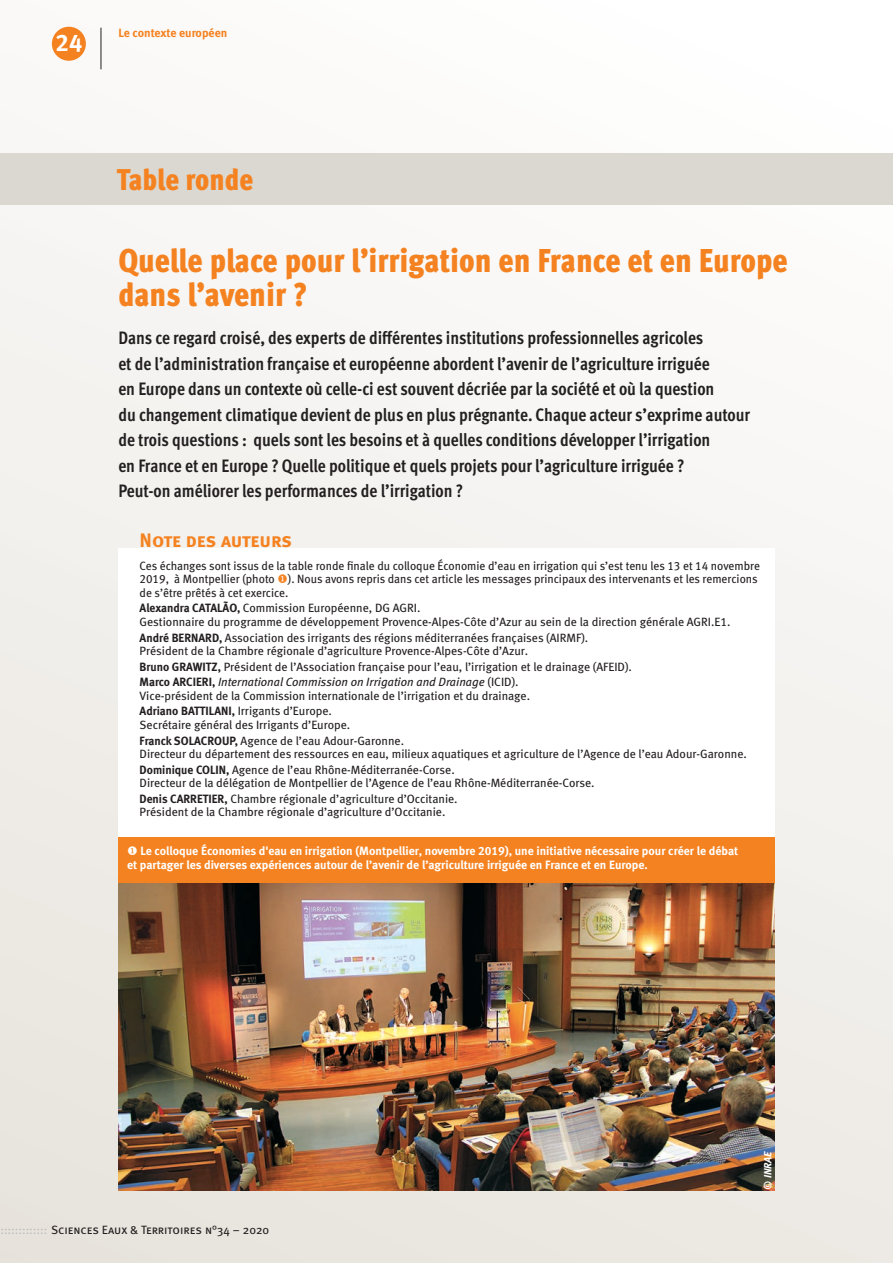
<style>
.page{position:relative;width:893px;height:1263px;background:#fff}
.page>*{position:absolute;margin:0;border:0;box-sizing:border-box;transform-origin:0 0}
.titre{font:900 33px/34px "Meta Cond OT";color:#f58220}
.titre-2{font:900 30px "Meta Cond OT";color:#f58220}
.t1{font:24px "Meta Bold Caps Expert";color:#fff}
.t2{font:19.5px "Meta Bold LF Caps";letter-spacing:-.01em;color:#f58220}
.chapo{font:700 18px/25.5px "Meta Cond OT";color:#231f20}
.contacts{font:12px/13.5px "Meta Book LF";color:#231f20}
.légende{font:12px/13.5px "Meta Bold LF";color:#fff}
.t3{font:12px "Meta Book Caps";color:#231f20}
.roulette_section{font:700 12px "Meta";color:#f58220}
.crédit_photo{font:italic 10.5px "Meta Bold LF";color:#fff}
.s1{color:#f58220}
.s2{font-family:"Meta Bold LF"}
.s3{font-style:italic}
.s4{color:#bcbdc0}
</style>
<div class="page">
<div style="left:0;top:0;width:893px;height:1263px;background:linear-gradient(to bottom,#fdfdfc,#e9e6e0)"></div>
<div style="left:0;top:153px;width:893px;height:52px;background:#dbd7d1"></div>
<div style="left:118px;top:548px;width:657px;height:640px;background:#fff"></div>
<img style="left:118px;top:837px;width:656px;height:354px">
<div style="left:119px;top:837px;width:656px;height:45px;background:#f58220"></div>
<div style="left:52px;top:27px;width:34px;height:34px;background:#f58220;border-radius:50%"></div>
<hr style="left:101px;top:28px;width:1px;height:41px;background:#231f20">
<p class="t1" style="left:56px;top:28px;width:28px">24</p>
<p class="roulette_section" style="left:118px;top:25px;width:110px">Le contexte européen</p>
<p class="titre-2" style="left:117px;top:161px;width:138px">Table ronde</p>
<p class="titre" style="left:118px;top:244px;width:671px">Quelle place pour l’irrigation en France et en Europe dans l’avenir ?</p>
<p class="chapo" style="left:118px;top:326px;width:633px">Dans ce regard croisé, des experts de différentes institutions professionnelles agricoles<br>et de l’administration française et européenne abordent l’avenir de l’agriculture irriguée<br>en Europe dans un contexte où celle-ci est souvent décriée par la société et où la question<br>du changement climatique devient de plus en plus prégnante. Chaque acteur s’exprime autour de trois questions : quels sont les besoins et à quelles conditions développer l’irrigation<br>en France et en Europe ? Quelle politique et quels projets pour l’agriculture irriguée ?<br>Peut-on améliorer les performances de l’irrigation ?</p>
<p class="t2" style="left:140px;top:529px;width:154px">Note des auteurs</p>
<p class="contacts" style="left:140px;top:559px;width:622px">Ces échanges sont issus de la table ronde finale du colloque Économie d’eau en irrigation qui s’est tenu les 13 et 14 novembre<br>2019, à Montpellier (photo <span class="s1">◆</span>). Nous avons repris dans cet article les messages principaux des intervenants et les remercions de s’être prêtés à cet exercice.</p>
<p class="contacts" style="left:140px;top:601px;width:592px"><span class="s2">Alexandra CATALÃO,</span> Commission Européenne, DG AGRI.<br>Gestionnaire du programme de développement Provence-Alpes-Côte d’Azur au sein de la direction générale AGRI.E1.</p>
<p class="contacts" style="left:140px;top:630px;width:450px"><span class="s2">André BERNARD,</span> Association des irrigants des régions méditerranées françaises (AIRMF).<br>Président de la Chambre régionale d’agriculture Provence-Alpes-Côte d’Azur.</p>
<p class="contacts" style="left:140px;top:660px;width:494px"><span class="s2">Bruno GRAWITZ,</span> Président de l’Association française pour l’eau, l’irrigation et le drainage (AFEID).</p>
<p class="contacts" style="left:140px;top:675px;width:392px"><span class="s2">Marco ARCIERI,</span> <span class="s3">International Commission on Irrigation and Drainage</span> (ICID).<br>Vice-président de la Commission internationale de l’irrigation et du drainage.</p>
<p class="contacts" style="left:140px;top:704px;width:212px"><span class="s2">Adriano BATTILANI,</span> Irrigants d’Europe.<br>Secrétaire général des Irrigants d’Europe.</p>
<p class="contacts" style="left:140px;top:733px;width:609px"><span class="s2">Franck SOLACROUP,</span> Agence de l’eau Adour-Garonne.<br>Directeur du département des ressources en eau, milieux aquatiques et agriculture de l’Agence de l’eau Adour-Garonne.</p>
<p class="contacts" style="left:140px;top:763px;width:457px"><span class="s2">Dominique COLIN,</span> Agence de l’eau Rhône-Méditerranée-Corse.<br>Directeur de la délégation de Montpellier de l’Agence de l’eau Rhône-Méditerranée-Corse.</p>
<p class="contacts" style="left:140px;top:792px;width:320px"><span class="s2">Denis CARRETIER,</span> Chambre régionale d’agriculture d’Occitanie.<br>Président de la Chambre régionale d’agriculture d’Occitanie.</p>
<p class="légende" style="left:127px;top:844px;width:613px">◆ Le colloque Économies d'eau en irrigation (Montpellier, novembre 2019), une initiative nécessaire pour créer le débat et partager les diverses expériences autour de l’avenir de l’agriculture irriguée en France et en Europe.</p>
<p class="crédit_photo" style="left:762px;top:1189px;width:40px;rotate:-90deg">© INRAE</p>
<p class="t3" style="left:0;top:1223px;width:270px"><span class="s4">:::::::::::::</span> Sciences Eaux &amp; Territoires n°34 – 2020</p>
</div>
